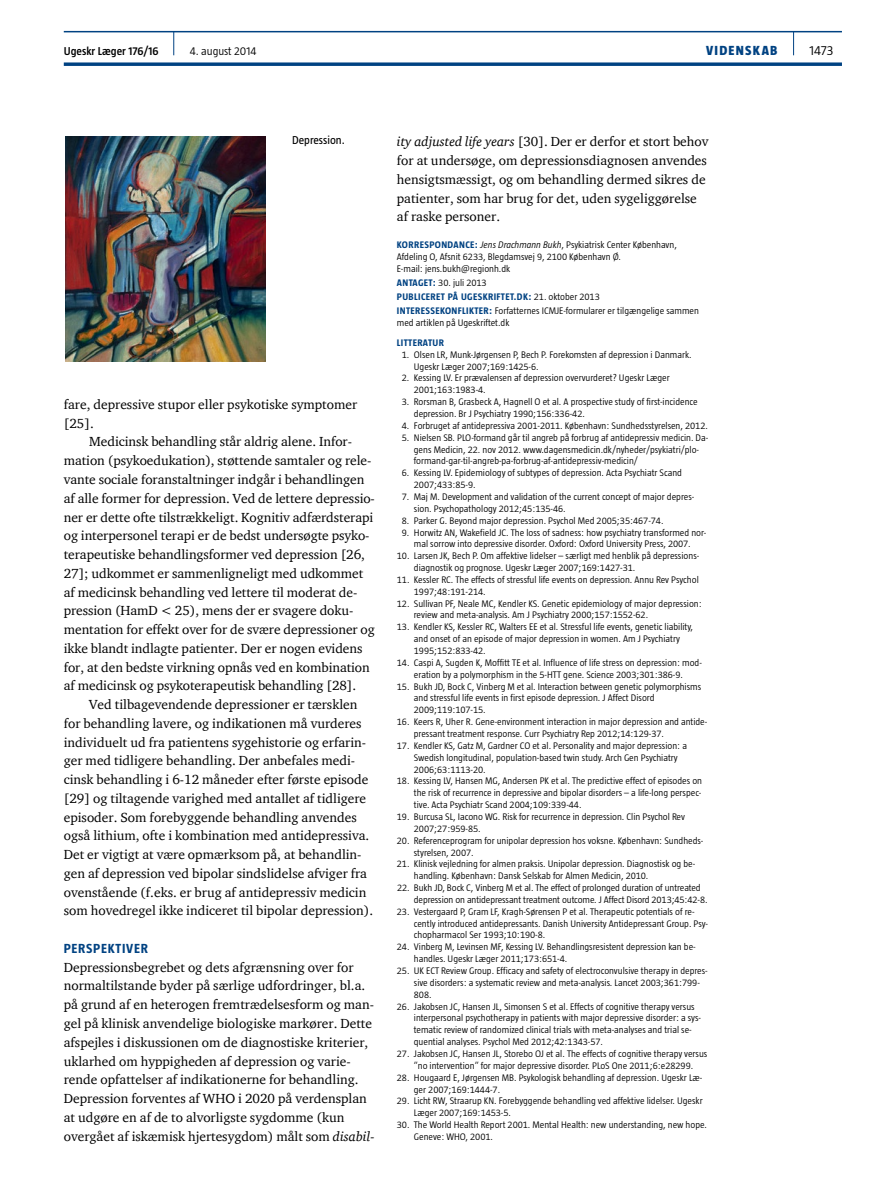
<style>
.page{position:relative;width:893px;height:1191px;background:#fff}
.page>*{position:absolute;margin:0;border:0;box-sizing:border-box;transform-origin:0 0}
.t1{font:13.5px/18.8px "ITC Charter Com";color:#000}
.t2{font:700 13.5px "Taz";letter-spacing:.055em;color:#004282}
.t3{font:800 13.5px "Taz";letter-spacing:.095em;color:#004282}
.t4{font:300 13.5px "Taz";color:#000}
.t5{font:600 11.7px "Taz";color:#000}
.t6{font:300 11.7px "Taz";color:#000}
.t7{font:11.7px "Taz";color:#000}
.t8{font:300 9.75px/11.9px "Taz";color:#000}
.t9{font:700 9.75px "Taz";letter-spacing:.04em;color:#004282}
.s1{font-style:italic}
.s2{font-weight:700;color:#004282}
</style>
<div class="page">
<hr style="left:64px;top:31px;width:778px;height:1px;background:#004282">
<svg style="left:64px;top:62px;width:778px;height:4px;background:#225b92"></svg>
<svg style="left:793px;top:32px;width:1px;height:23px"></svg>
<svg style="left:173px;top:32px;width:1px;height:23px"></svg>
<img style="left:66px;top:137px;width:199px;height:225px">
<p class="t5" style="left:64px;top:45px;width:97px">Ugeskr Læger 176/16</p>
<p class="t6" style="left:190px;top:45px;width:68px">4. august 2014</p>
<h1 class="t3" style="left:706px;top:43px;width:73px">VIDENSKAB</h1>
<h1 class="t4" style="left:810px;top:43px;width:25px">1473</h1>
<p class="t7" style="left:292px;top:134px;width:54px">Depression.</p>
<h1 class="t1" style="left:64px;top:395px;width:295px">fare, depressive stupor eller psykotiske symptomer [25].</h1>
<p class="t1" style="left:64px;top:432px;width:313px;text-indent:26px">Medicinsk behandling står aldrig alene. Infor&shy;mation (psykoedukation), støttende samtaler og rele&shy;vante sociale foranstaltninger indgår i behandlingen af alle former for depression. Ved de lettere depressio&shy;ner er dette ofte tilstrækkeligt. Kognitiv adfærdsterapi og interpersonel terapi er de bedst undersøgte psyko&shy;terapeutiske behandlingsformer ved depression [26, 27]; udkommet er sammenligneligt med udkommet af medicinsk behandling ved lettere til moderat de&shy;pression (HamD &lt; 25), mens der er svagere doku&shy;mentation for effekt over for de svære depressioner og ikke blandt indlagte patienter. Der er nogen evidens for, at den bedste virkning opnås ved en kombination af medicinsk og psykoterapeutisk behandling [28].</p>
<p class="t1" style="left:64px;top:695px;width:311px;text-indent:26px">Ved tilbagevendende depressioner er tærsklen for behandling lavere, og indikationen må vurderes individuelt ud fra patientens sygehistorie og erfarin&shy;ger med tidligere behandling. Der anbefales medi&shy;cinsk behandling i 6-12 måneder efter første episode [29] og tiltagende varighed med antallet af tidligere episoder. Som forebyggende behandling anvendes også lithium, ofte i kombination med antidepressiva.<br>Det er vigtigt at være opmærksom på, at behandlin&shy;gen af depression ved bipolar sindslidelse afviger fra ovenstående (f.eks. er brug af antidepressiv medicin som hovedregel ikke indiceret til bipolar depression).</p>
<h1 class="t2" style="left:64px;top:940px;width:86px">PERSPEKTIVER</h1>
<p class="t1" style="left:64px;top:957px;width:312px">Depressionsbegrebet og dets afgrænsning over for normaltilstande byder på særlige udfordringer, bl.a. på grund af en heterogen fremtrædelsesform og man&shy;gel på klinisk anvendelige biologiske markører. Dette afspejles i diskussionen om de diagnostiske kriterier, uklarhed om hyppigheden af depression og varie&shy;rende opfattelser af indikationerne for behandling.<br>Depression forventes af WHO i 2020 på verdensplan at udgøre en af de to alvorligste sygdomme (kun overgået af iskæmisk hjertesygdom) målt som <span class="s1">disabil-</span></p>
<h1 class="t1" style="left:397px;top:132px;width:313px"><span class="s1">ity adjusted life years</span> [30]. Der er derfor et stort behov for at undersøge, om depressionsdiagnosen anvendes hensigtsmæssigt, og om behandling dermed sikres de patienter, som har brug for det, uden sygeliggørelse af raske personer.</h1>
<p class="t8" style="left:397px;top:238px;width:282px"><span class="s2">KORRESPONDANCE:</span> <span class="s1">Jens Drachmann Bukh</span>, Psykiatrisk Center København,<br>Afdeling O, Afsnit 6233, Blegdamsvej 9, 2100 København Ø.<br>E-mail: jens.bukh@regionh.dk</p>
<p class="t8" style="left:397px;top:275px;width:304px;line-height:14.1px"><span class="s2">ANTAGET:</span> 30. juli 2013<br><span class="s2">PUBLICERET PÅ UGESKRIFTET.DK:</span> 21. oktober 2013<br><span class="s2">INTERESSEKONFLIKTER:</span> Forfatternes ICMJE-formularer er tilgængelige sammen</p>
<p class="t8" style="left:397px;top:316px;width:114px">med artiklen på Ugeskriftet.dk</p>
<p class="t9" style="left:397px;top:337px;width:49px">LITTERATUR</p>
<p class="t8" style="left:414px;top:348px;width:279px;text-indent:-12px">1. Olsen LR, Munk-Jørgensen P, Bech P. Forekomsten af depression i Danmark.<br>Ugeskr Læger 2007;169:1425-6.</p>
<p class="t8" style="left:414px;top:372px;width:257px;text-indent:-12px">2. Kessing LV. Er prævalensen af depression overvurderet? Ugeskr Læger<br>2001;163:1983-4.</p>
<p class="t8" style="left:414px;top:396px;width:285px;text-indent:-12px">3. Rorsman B, Grasbeck A, Hagnell O et al. A prospective study of first-incidence depression. Br J Psychiatry 1990;156:336-42.</p>
<p class="t8" style="left:402px;top:419px;width:308px">4. Forbruget af antidepressiva 2001-2011. København: Sundhedsstyrelsen, 2012.</p>
<p class="t8" style="left:414px;top:431px;width:296px;text-indent:-12px">5. Nielsen SB. PLO-formand går til angreb på forbrug af antidepressiv medicin. Da&shy;gens Medicin, 22. nov 2012. www.dagensmedicin.dk/nyheder/psykiatri/plo&shy;formand-gar-til-angreb-pa-forbrug-af-antidepressiv-medicin/</p>
<p class="t8" style="left:414px;top:467px;width:270px;text-indent:-12px">6. Kessing LV. Epidemiology of subtypes of depression. Acta Psychiatr Scand<br>2007;433:85-9.</p>
<p class="t8" style="left:414px;top:490px;width:282px;text-indent:-12px">7. Maj M. Development and validation of the current concept of major depres&shy;sion. Psychopathology 2012;45:135-46.</p>
<p class="t8" style="left:402px;top:514px;width:263px">8. Parker G. Beyond major depression. Psychol Med 2005;35:467-74.</p>
<p class="t8" style="left:402px;top:526px;width:306px;text-align:center">9. Horwitz AN, Wakefield JC. The loss of sadness: how psychiatry transformed nor&shy;mal sorrow into depressive disorder. Oxford: Oxford University Press, 2007.</p>
<p class="t8" style="left:414px;top:550px;width:287px;text-indent:-17px">10. Larsen JK, Bech P. Om affektive lidelser – særligt med henblik på depressions&shy;diagnostik og prognose. Ugeskr Læger 2007;169:1427-31.</p>
<p class="t8" style="left:414px;top:573px;width:286px;text-indent:-17px">11. Kessler RC. The effects of stressful life events on depression. Annu Rev Psychol<br>1997;48:191-214.</p>
<p class="t8" style="left:414px;top:597px;width:289px;text-indent:-17px">12. Sullivan PF, Neale MC, Kendler KS. Genetic epidemiology of major depression: review and meta-analysis. Am J Psychiatry 2000;157:1552-62.</p>
<p class="t8" style="left:414px;top:621px;width:281px;text-indent:-17px">13. Kendler KS, Kessler RC, Walters EE et al. Stressful life events, genetic liability, and onset of an episode of major depression in women. Am J Psychiatry<br>1995;152:833-42.</p>
<p class="t8" style="left:397px;top:656px;width:306px;text-align:center">14. Caspi A, Sugden K, Moffitt TE et al. Influence of life stress on depression: mod&shy;eration by a polymorphism in the 5-HTT gene. Science 2003;301:386-9.</p>
<p class="t8" style="left:414px;top:680px;width:289px;text-indent:-17px">15. Bukh JD, Bock C, Vinberg M et al. Interaction between genetic polymorphisms and stressful life events in first episode depression. J Affect Disord<br>2009;119:107-15.</p>
<p class="t8" style="left:414px;top:716px;width:295px;text-indent:-17px">16. Keers R, Uher R. Gene-environment interaction in major depression and antide&shy;pressant treatment response. Curr Psychiatry Rep 2012;14:129-37.</p>
<p class="t8" style="left:414px;top:739px;width:275px;text-indent:-17px">17. Kendler KS, Gatz M, Gardner CO et al. Personality and major depression: a<br>Swedish longitudinal, population-based twin study. Arch Gen Psychiatry<br>2006;63:1113-20.</p>
<p class="t8" style="left:414px;top:775px;width:290px;text-align:justify;text-indent:-17px">18. Kessing LV, Hansen MG, Andersen PK et al. The predictive effect of episodes on the risk of recurrence in depressive and bipolar disorders – a life-long perspec&shy;tive. Acta Psychiatr Scand 2004;109:339-44.</p>
<p class="t8" style="left:414px;top:810px;width:273px;text-indent:-17px">19. Burcusa SL, Iacono WG. Risk for recurrence in depression. Clin Psychol Rev<br>2007;27:959-85.</p>
<p class="t8" style="left:414px;top:834px;width:291px;text-indent:-17px">20. Referenceprogram for unipolar depression hos voksne. København: Sundheds&shy;styrelsen, 2007.</p>
<p class="t8" style="left:414px;top:858px;width:283px;text-indent:-17px">21. Klinisk vejledning for almen praksis. Unipolar depression. Diagnostisk og be&shy;handling. København: Dansk Selskab for Almen Medicin, 2010.</p>
<p class="t8" style="left:414px;top:881px;width:295px;text-indent:-17px">22. Bukh JD, Bock C, Vinberg M et al. The effect of prolonged duration of untreated depression on antidepressant treatment outcome. J Affect Disord 2013;45:42-8.</p>
<p class="t8" style="left:414px;top:905px;width:296px;text-indent:-17px">23. Vestergaard P, Gram LF, Kragh-Sørensen P et al. Therapeutic potentials of re&shy;cently introduced antidepressants. Danish University Antidepressant Group. Psy&shy;chopharmacol Ser 1993;10:190-8.</p>
<p class="t8" style="left:414px;top:941px;width:283px;text-indent:-17px">24. Vinberg M, Levinsen MF, Kessing LV. Behandlingsresistent depression kan be&shy;handles. Ugeskr Læger 2011;173:651-4.</p>
<p class="t8" style="left:414px;top:964px;width:295px;text-indent:-17px">25. UK ECT Review Group. Efficacy and safety of electroconvulsive therapy in depres&shy;sive disorders: a systematic review and meta-analysis. Lancet 2003;361:799-<br>808.</p>
<p class="t8" style="left:414px;top:1000px;width:288px;text-indent:-17px">26. Jakobsen JC, Hansen JL, Simonsen S et al. Effects of cognitive therapy versus interpersonal psychotherapy in patients with major depressive disorder: a sys&shy;tematic review of randomized clinical trials with meta-analyses and trial se&shy;quential analyses. Psychol Med 2012;42:1343-57.</p>
<p class="t8" style="left:397px;top:1047px;width:312px;text-align:center">27. Jakobsen JC, Hansen JL, Storebo OJ et al. The effects of cognitive therapy versus ”no intervention” for major depressive disorder. PLoS One 2011;6:e28299.</p>
<p class="t8" style="left:414px;top:1071px;width:290px;text-indent:-17px">28. Hougaard E, Jørgensen MB. Psykologisk behandling af depression. Ugeskr Læ&shy;ger 2007;169:1444-7.</p>
<p class="t8" style="left:414px;top:1095px;width:290px;text-indent:-17px">29. Licht RW, Straarup KN. Forebyggende behandling ved affektive lidelser. Ugeskr<br>Læger 2007;169:1453-5.</p>
<p class="t8" style="left:414px;top:1118px;width:294px;text-indent:-17px">30. The World Health Report 2001. Mental Health: new understanding, new hope.<br>Geneve: WHO, 2001.</p>
</div>
